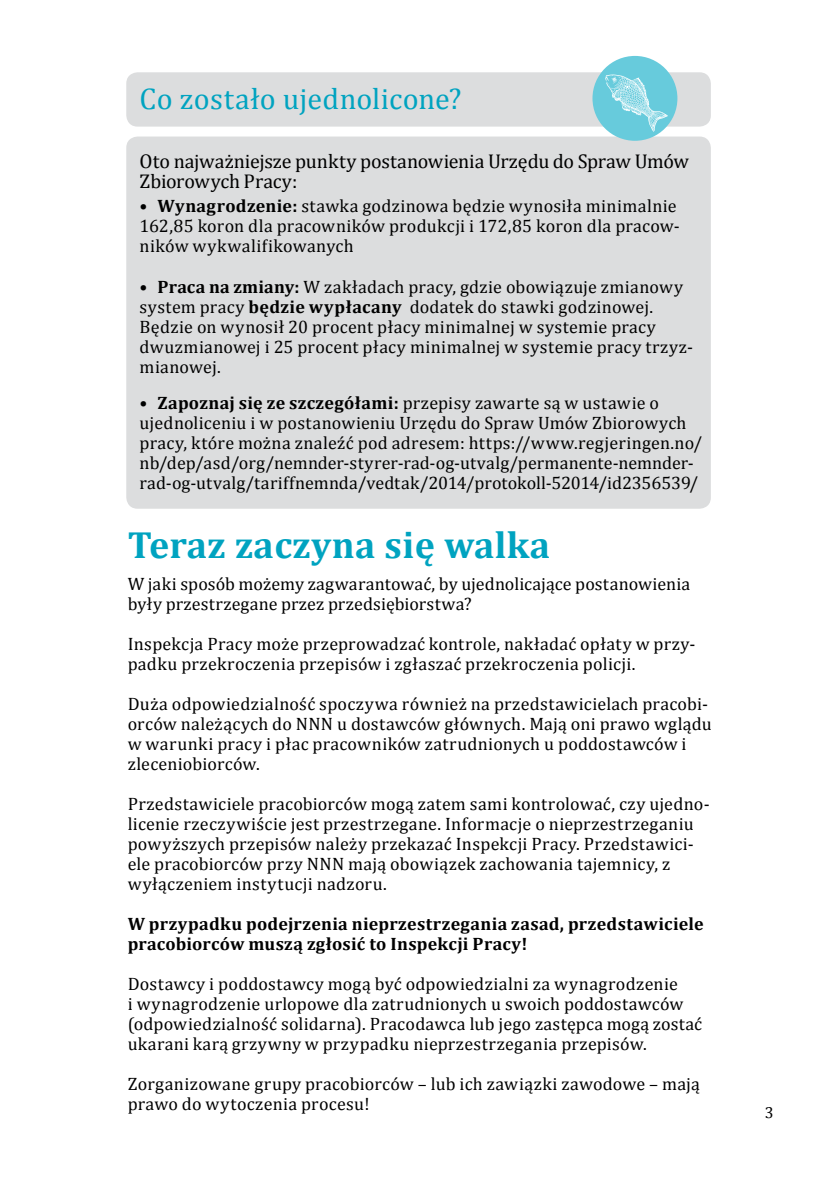
<style>
.page{position:relative;width:840px;height:1191px;background:#fff}
.page>*{position:absolute;margin:0;border:0;box-sizing:border-box;transform-origin:0 0}
.t1{font:700 38px "Cambria";letter-spacing:.01em;color:#00a3c0}
.t2{font:30px "Cambria";letter-spacing:.005em;color:#00a3c0}
.t3{font:20px/20px "Cambria";letter-spacing:-.01em;color:#000}
.t4{font:18px/20px "Cambria";letter-spacing:.015em;color:#000}
.t5{font:700 18px/20px "Cambria";letter-spacing:.015em;color:#000}
.t6{font:16px "Cambria";color:#000}
.s1{font-weight:700}
</style>
<div class="page">
<div style="left:126px;top:72px;width:584px;height:55px;background:#dcddde;border-radius:11px"></div>
<div style="left:126px;top:136px;width:584px;height:373px;background:#dcddde;border-radius:11px"></div>
<div style="left:592px;top:56px;width:85px;height:85px;background:#67cbdc;border-radius:50%"></div>
<svg style="left:604px;top:74px;width:63px;height:58px"></svg>
<h2 class="t2" style="left:139px;top:81px;width:323px">Co zostało ujednolicone?</h2>
<p class="t3" style="left:139px;top:152px;width:550px">Oto najważniejsze punkty postanowienia Urzędu do Spraw Umów<br>Zbiorowych Pracy:</p>
<p class="t4" style="left:139px;top:196px;width:541px">• <span class="s1">Wynagrodzenie:</span> stawka godzinowa będzie wynosiła minimalnie<br>162,85 koron dla pracowników produkcji i 172,85 koron dla pracow&shy;ników wykwalifikowanych</p>
<p class="t4" style="left:139px;top:276px;width:555px">• <span class="s1">Praca na zmiany:</span> W zakładach pracy, gdzie obowiązuje zmianowy system pracy <span class="s1">będzie wypłacany</span> dodatek do stawki godzinowej.<br>Będzie on wynosił 20 procent płacy minimalnej w systemie pracy dwuzmianowej i 25 procent płacy minimalnej w systemie pracy trzyz&shy;mianowej.</p>
<p class="t4" style="left:139px;top:392px;width:564px">• <span class="s1">Zapoznaj się ze szczegółami:</span> przepisy zawarte są w ustawie o ujednoliceniu i w postanowieniu Urzędu do Spraw Umów Zbiorowych pracy, które można znaleźć pod adresem: https://www.regjeringen.no/ nb/dep/asd/org/nemnder-styrer-rad-og-utvalg/permanente-nemnder&shy;rad-og-utvalg/tariffnemnda/vedtak/2014/protokoll-52014/id2356539/</p>
<h1 class="t1" style="left:128px;top:518px;width:424px">Teraz zaczyna się walka</h1>
<p class="t4" style="left:128px;top:573px;width:563px">W jaki sposób możemy zagwarantować, by ujednolicające postanowienia były przestrzegane przez przedsiębiorstwa?</p>
<p class="t4" style="left:128px;top:633px;width:569px">Inspekcja Pracy może przeprowadzać kontrole, nakładać opłaty w przy&shy;padku przekroczenia przepisów i zgłaszać przekroczenia policji.</p>
<p class="t4" style="left:128px;top:693px;width:585px">Duża odpowiedzialność spoczywa również na przedstawicielach pracobi&shy;orców należących do NNN u dostawców głównych. Mają oni prawo wglądu w warunki pracy i płac pracowników zatrudnionych u poddostawców i zleceniobiorców.</p>
<p class="t4" style="left:128px;top:793px;width:583px">Przedstawiciele pracobiorców mogą zatem sami kontrolować, czy ujedno&shy;licenie rzeczywiście jest przestrzegane. Informacje o nieprzestrzeganiu powyższych przepisów należy przekazać Inspekcji Pracy. Przedstawici&shy;ele pracobiorców przy NNN mają obowiązek zachowania tajemnicy, z wyłączeniem instytucji nadzoru.</p>
<p class="t5" style="left:128px;top:913px;width:577px">W przypadku podejrzenia nieprzestrzegania zasad, przedstawiciele pracobiorców muszą zgłosić to Inspekcji Pracy!</p>
<p class="t4" style="left:128px;top:973px;width:575px">Dostawcy i poddostawcy mogą być odpowiedzialni za wynagrodzenie<br>i wynagrodzenie urlopowe dla zatrudnionych u swoich poddostawców (odpowiedzialność solidarna). Pracodawca lub jego zastępca mogą zostać ukarani karą grzywny w przypadku nieprzestrzegania przepisów.</p>
<p class="t4" style="left:128px;top:1073px;width:573px">Zorganizowane grupy pracobiorców – lub ich zawiązki zawodowe – mają prawo do wytoczenia procesu!</p>
<p class="t6" style="left:764px;top:1103px;width:10px">3</p>
</div>
